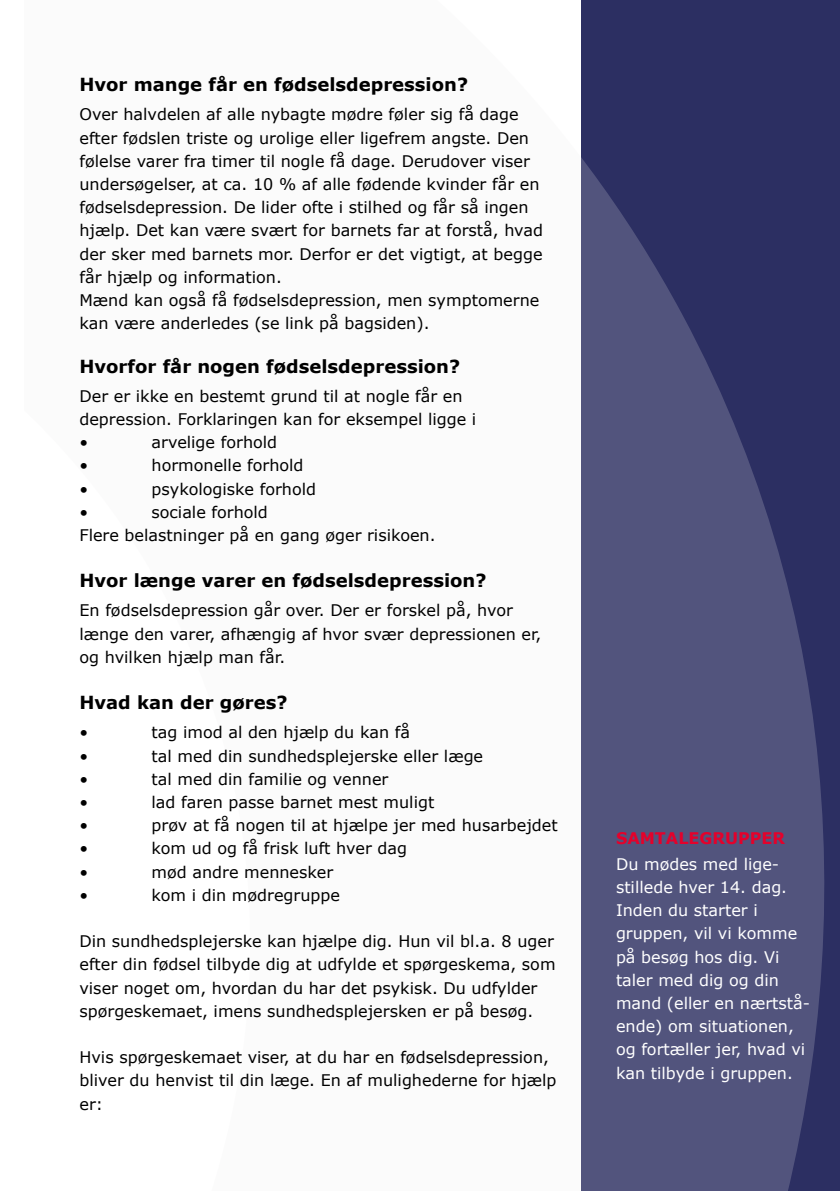
<style>
.page{position:relative;width:840px;height:1191px;background:#fff}
.page>*{position:absolute;margin:0;border:0;box-sizing:border-box;transform-origin:0 0}
.t1{font:700 18px "Verdana";color:#000}
.t2{font:16px/23.2px "Verdana";color:#000}
.t3{font:16px/23.2px "Verdana";color:#fff}
.t4{font:700 16px "Verdana";color:#e4012b}
</style>
<div class="page">
<svg style="left:581px;top:0;width:258px;height:1191px;background:#434672"></svg>
<p class="t1" style="left:79px;top:73px;width:390px">Hvor mange får en fødselsdepression?</p>
<p class="t2" style="left:79px;top:103px;width:465px">Over halvdelen af alle nybagte mødre føler sig få dage efter fødslen triste og urolige eller ligefrem angste. Den følelse varer fra timer til nogle få dage. Derudover viser undersøgelser, at ca. 10 % af alle fødende kvinder får en fødselsdepression. De lider ofte i stilhed og får så ingen hjælp. Det kan være svært for barnets far at forstå, hvad der sker med barnets mor. Derfor er det vigtigt, at begge får hjælp og information.<br>Mænd kan også få fødselsdepression, men symptomerne kan være anderledes (se link på bagsiden).</p>
<p class="t1" style="left:79px;top:354px;width:382px">Hvorfor får nogen fødselsdepression?</p>
<p class="t2" style="left:79px;top:384px;width:398px">Der er ikke en bestemt grund til at nogle får en depression. Forklaringen kan for eksempel ligge i •</p>
<p class="t2" style="left:151px;top:431px;width:127px">arvelige forhold</p>
<p class="t2" style="left:79px;top:454px;width:10px">•</p>
<p class="t2" style="left:151px;top:454px;width:153px">hormonelle forhold</p>
<p class="t2" style="left:79px;top:477px;width:10px">•</p>
<p class="t2" style="left:151px;top:477px;width:166px">psykologiske forhold</p>
<p class="t2" style="left:79px;top:500px;width:10px">•</p>
<p class="t2" style="left:79px;top:500px;width:357px;text-indent:72px">sociale forhold<br>Flere belastninger på en gang øger risikoen.</p>
<p class="t1" style="left:79px;top:569px;width:408px">Hvor længe varer en fødselsdepression?</p>
<p class="t2" style="left:79px;top:599px;width:463px">En fødselsdepression går over. Der er forskel på, hvor længe den varer, afhængig af hvor svær depressionen er, og hvilken hjælp man får.</p>
<p class="t1" style="left:79px;top:691px;width:209px">Hvad kan der gøres?</p>
<p class="t2" style="left:79px;top:721px;width:10px">•</p>
<p class="t2" style="left:151px;top:721px;width:260px">tag imod al den hjælp du kan få</p>
<p class="t2" style="left:79px;top:744px;width:10px">•</p>
<p class="t2" style="left:151px;top:744px;width:333px">tal med din sundhedsplejerske eller læge</p>
<p class="t2" style="left:79px;top:767px;width:10px">•</p>
<p class="t2" style="left:151px;top:767px;width:238px">tal med din familie og venner</p>
<p class="t2" style="left:79px;top:790px;width:10px">•</p>
<p class="t2" style="left:151px;top:790px;width:284px">lad faren passe barnet mest muligt</p>
<p class="t2" style="left:79px;top:814px;width:10px">•</p>
<p class="t2" style="left:151px;top:814px;width:407px">prøv at få nogen til at hjælpe jer med husarbejdet</p>
<p class="t2" style="left:79px;top:837px;width:10px">•</p>
<p class="t2" style="left:151px;top:837px;width:257px">kom ud og få frisk luft hver dag</p>
<p class="t2" style="left:79px;top:860px;width:10px">•</p>
<p class="t2" style="left:151px;top:860px;width:183px">mød andre mennesker</p>
<p class="t2" style="left:79px;top:883px;width:10px">•</p>
<p class="t2" style="left:151px;top:883px;width:190px">kom i din mødregruppe</p>
<p class="t2" style="left:79px;top:930px;width:477px">Din sundhedsplejerske kan hjælpe dig. Hun vil bl.a. 8 uger efter din fødsel tilbyde dig at udfylde et spørgeskema, som viser noget om, hvordan du har det psykisk. Du udfylder spørgeskemaet, imens sundhedsplejersken er på besøg.</p>
<p class="t2" style="left:79px;top:1046px;width:478px">Hvis spørgeskemaet viser, at du har en fødselsdepression, bliver du henvist til din læge. En af mulighederne for hjælp er:</p>
<p class="t4" style="left:615px;top:827px;width:170px">SAMTALEGRUPPER</p>
<p class="t3" style="left:615px;top:852px;width:195px">Du mødes med lige&shy;stillede hver 14. dag.<br>Inden du starter i gruppen, vil vi komme på besøg hos dig. Vi taler med dig og din mand (eller en nærtstå&shy;ende) om situationen, og fortæller jer, hvad vi kan tilbyde i gruppen.</p>
</div>
